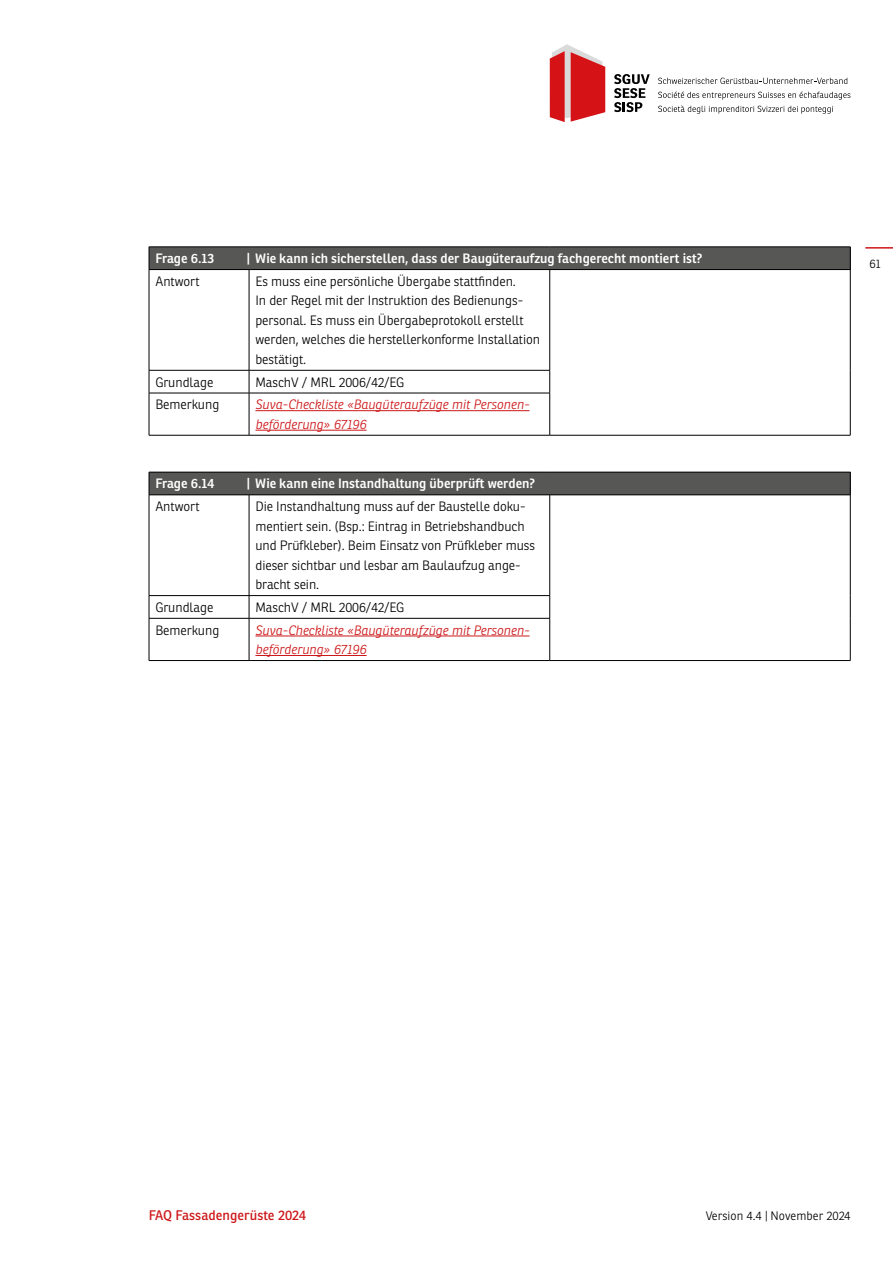
<style>
.page{position:relative;width:893px;height:1263px;background:#fff}
.page>*{position:absolute;margin:0;border:0;box-sizing:border-box;transform-origin:0 0}
.t1{font:13.5px "Ronnia";letter-spacing:.005em;color:#cd1719}
.t2{font:300 13.2px/19.5px "Ronnia";letter-spacing:-.005em;color:#000}
.t3{font:600 13.2px "Ronnia";color:#fff}
.t4{font:italic 300 13.2px/19.5px "Ronnia";letter-spacing:-.005em;color:#cd1719}
.t5{font:300 12px "Ronnia";letter-spacing:.005em;color:#000}
</style>
<div class="page">
<svg style="left:550px;top:44px;width:55px;height:78px"></svg>
<svg style="left:658px;top:78px;width:189px;height:6px"></svg>
<svg style="left:614px;top:74px;width:36px;height:38px"></svg>
<svg style="left:658px;top:91px;width:192px;height:23px"></svg>
<hr style="left:865px;top:247px;width:28px;height:2px;background:#cd1719">
<div style="left:149px;top:247px;width:701px;height:23px;background:#575756"></div>
<hr style="left:149px;top:247px;width:100px;height:1px;background:#000">
<svg style="left:149px;top:247px;width:1px;height:22px"></svg>
<hr style="left:249px;top:247px;width:301px;height:1px;background:#000">
<hr style="left:550px;top:247px;width:300px;height:1px;background:#000">
<svg style="left:850px;top:247px;width:1px;height:22px"></svg>
<hr style="left:149px;top:269px;width:100px;height:1px;background:#000">
<hr style="left:149px;top:270px;width:1px;height:100px;background:#000">
<hr style="left:249px;top:269px;width:301px;height:1px;background:#000">
<hr style="left:249px;top:270px;width:1px;height:100px;background:#000">
<hr style="left:550px;top:269px;width:300px;height:1px;background:#000">
<hr style="left:549px;top:270px;width:1px;height:100px;background:#000">
<hr style="left:850px;top:270px;width:1px;height:100px;background:#000">
<hr style="left:149px;top:370px;width:100px;height:1px;background:#000">
<svg style="left:149px;top:370px;width:1px;height:23px"></svg>
<hr style="left:249px;top:370px;width:301px;height:1px;background:#000">
<svg style="left:249px;top:370px;width:1px;height:23px"></svg>
<svg style="left:549px;top:370px;width:1px;height:23px"></svg>
<svg style="left:850px;top:370px;width:1px;height:23px"></svg>
<hr style="left:149px;top:393px;width:100px;height:1px;background:#000">
<hr style="left:149px;top:393px;width:1px;height:42px;background:#000">
<hr style="left:249px;top:393px;width:301px;height:1px;background:#000">
<hr style="left:249px;top:393px;width:1px;height:42px;background:#000">
<hr style="left:549px;top:393px;width:1px;height:42px;background:#000">
<hr style="left:850px;top:393px;width:1px;height:42px;background:#000">
<hr style="left:149px;top:435px;width:100px;height:1px;background:#000">
<hr style="left:249px;top:435px;width:301px;height:1px;background:#000">
<hr style="left:550px;top:435px;width:300px;height:1px;background:#000">
<hr style="left:255px;top:410px;width:274px;height:1px;background:#cd1719">
<hr style="left:255px;top:430px;width:112px;height:1px;background:#cd1719">
<div style="left:149px;top:472px;width:701px;height:23px;background:#575756"></div>
<hr style="left:149px;top:472px;width:100px;height:1px;background:#000">
<svg style="left:149px;top:472px;width:1px;height:23px"></svg>
<hr style="left:249px;top:472px;width:301px;height:1px;background:#000">
<hr style="left:550px;top:472px;width:300px;height:1px;background:#000">
<svg style="left:850px;top:472px;width:1px;height:23px"></svg>
<hr style="left:149px;top:495px;width:100px;height:1px;background:#000">
<hr style="left:149px;top:495px;width:1px;height:100px;background:#000">
<hr style="left:249px;top:495px;width:301px;height:1px;background:#000">
<hr style="left:249px;top:495px;width:1px;height:100px;background:#000">
<hr style="left:550px;top:495px;width:300px;height:1px;background:#000">
<hr style="left:549px;top:495px;width:1px;height:100px;background:#000">
<hr style="left:850px;top:495px;width:1px;height:101px;background:#000">
<hr style="left:149px;top:595px;width:100px;height:1px;background:#000">
<svg style="left:149px;top:596px;width:1px;height:22px"></svg>
<hr style="left:249px;top:595px;width:301px;height:1px;background:#000">
<svg style="left:249px;top:596px;width:1px;height:22px"></svg>
<svg style="left:549px;top:596px;width:1px;height:22px"></svg>
<svg style="left:850px;top:596px;width:1px;height:22px"></svg>
<hr style="left:149px;top:618px;width:100px;height:1px;background:#000">
<hr style="left:149px;top:618px;width:1px;height:42px;background:#000">
<hr style="left:249px;top:618px;width:301px;height:1px;background:#000">
<hr style="left:249px;top:618px;width:1px;height:42px;background:#000">
<hr style="left:549px;top:618px;width:1px;height:42px;background:#000">
<hr style="left:850px;top:618px;width:1px;height:42px;background:#000">
<hr style="left:149px;top:660px;width:100px;height:1px;background:#000">
<hr style="left:249px;top:660px;width:301px;height:1px;background:#000">
<hr style="left:550px;top:660px;width:300px;height:1px;background:#000">
<hr style="left:255px;top:636px;width:274px;height:1px;background:#cd1719">
<hr style="left:255px;top:655px;width:112px;height:1px;background:#cd1719">
<p class="t3" style="left:155px;top:250px;width:60px">Frage 6.13</p>
<p class="t3" style="left:247px;top:250px;width:457px">| Wie kann ich sicherstellen, dass der Baugüteraufzug fachgerecht montiert ist?</p>
<p class="t2" style="left:155px;top:271px;width:46px">Antwort</p>
<p class="t2" style="left:255px;top:271px;width:286px">Es muss eine persönliche Übergabe stattfinden.<br>In der Regel mit der Instruktion des Bedienungs&shy;personal. Es muss ein Übergabeprotokoll erstellt werden, welches die herstellerkonforme Installation bestätigt.</p>
<p class="t2" style="left:155px;top:372px;width:60px">Grundlage</p>
<p class="t2" style="left:255px;top:372px;width:150px">MaschV / MRL 2006/42/EG</p>
<p class="t2" style="left:155px;top:395px;width:65px">Bemerkung</p>
<p class="t4" style="left:255px;top:395px;width:276px">Suva-Checkliste «Baugüteraufzüge mit Personen&shy;beförderung» 67196</p>
<p class="t3" style="left:155px;top:476px;width:61px">Frage 6.14</p>
<p class="t3" style="left:247px;top:476px;width:290px">| Wie kann eine Instandhaltung überprüft werden?</p>
<p class="t2" style="left:155px;top:497px;width:46px">Antwort</p>
<p class="t2" style="left:255px;top:497px;width:281px">Die Instandhaltung muss auf der Baustelle doku&shy;mentiert sein. (Bsp.: Eintrag in Betriebshandbuch und Prüfkleber). Beim Einsatz von Prüfkleber muss dieser sichtbar und lesbar am Baulaufzug ange&shy;bracht sein.</p>
<p class="t2" style="left:155px;top:597px;width:60px">Grundlage</p>
<p class="t2" style="left:255px;top:597px;width:150px">MaschV / MRL 2006/42/EG</p>
<p class="t2" style="left:155px;top:620px;width:65px">Bemerkung</p>
<p class="t4" style="left:255px;top:620px;width:276px">Suva-Checkliste «Baugüteraufzüge mit Personen&shy;beförderung» 67196</p>
<p class="t5" style="left:870px;top:256px;width:13px">61</p>
<p class="t1" style="left:149px;top:1207px;width:159px">FAQ Fassadengerüste 2024</p>
<p class="t5" style="left:706px;top:1209px;width:146px">Version 4.4 | November 2024</p>
</div>
